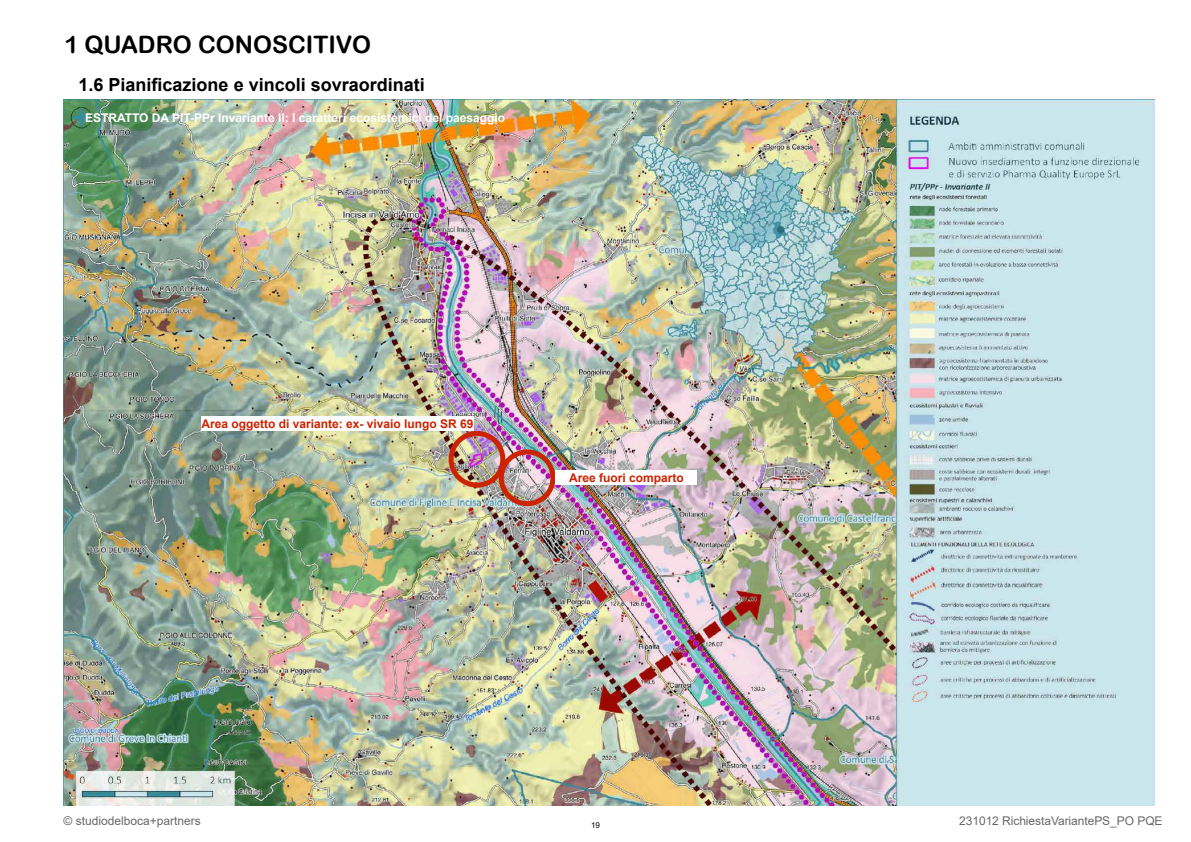
<style>
.page{position:relative;width:1191px;height:842px;background:#fff}
.page>*{position:absolute;margin:0;border:0;box-sizing:border-box;transform-origin:0 0}
.t1{font:24px "Arial Rounded MT Bold";color:#000}
.t2{font:700 18px "Arial";color:#000}
.t3{font:700 12px "Arial";color:#fff}
.t4{font:700 12px "Arial";color:#cc2301}
.t5{font:12px "Arial";letter-spacing:-.005em;color:#000}
.t6{font:8px "Arial";color:#000}
</style>
<div class="page">
<img style="left:63px;top:99px;width:1092px;height:707px">
<div style="left:448px;top:431px;width:57px;height:57px;border:5px solid #cc2301;border-radius:50%"></div>
<div style="left:499px;top:449px;width:56px;height:57px;border:5px solid #cc2301;border-radius:50%"></div>
<div style="left:201px;top:417px;width:272px;height:14px;background:#fff"></div>
<div style="left:555px;top:471px;width:142px;height:14px;background:#fff"></div>
<h1 class="t1" style="left:64px;top:31px;width:75px">1 QUADRO</h1>
<h1 class="t1" style="left:198px;top:31px;width:17px">CONOSCITIVO</h1>
<h2 class="t2" style="left:79px;top:72px;width:348px">1.6 Pianificazione e vincoli sovraordinati</h2>
<p class="t3" style="left:85px;top:109px;width:9px">ESTRATTO</p>
<p class="t3" style="left:152px;top:109px;width:355px">DA PIT-PPr Invariante II : I caratteri ecosistemici del paesaggio</p>
<p class="t4" style="left:201px;top:415px;width:274px">Area oggetto di variante: ex- vivaio lungo SR 69</p>
<p class="t4" style="left:569px;top:469px;width:116px">Aree fuori comparto</p>
<p class="t5" style="left:63px;top:813px;width:139px">© studiodelboca+partners</p>
<p class="t6" style="left:591px;top:819px;width:10px">19</p>
<p class="t5" style="left:959px;top:813px;width:205px">231012 RichiestaVariantePS_PO PQE</p>
</div>
